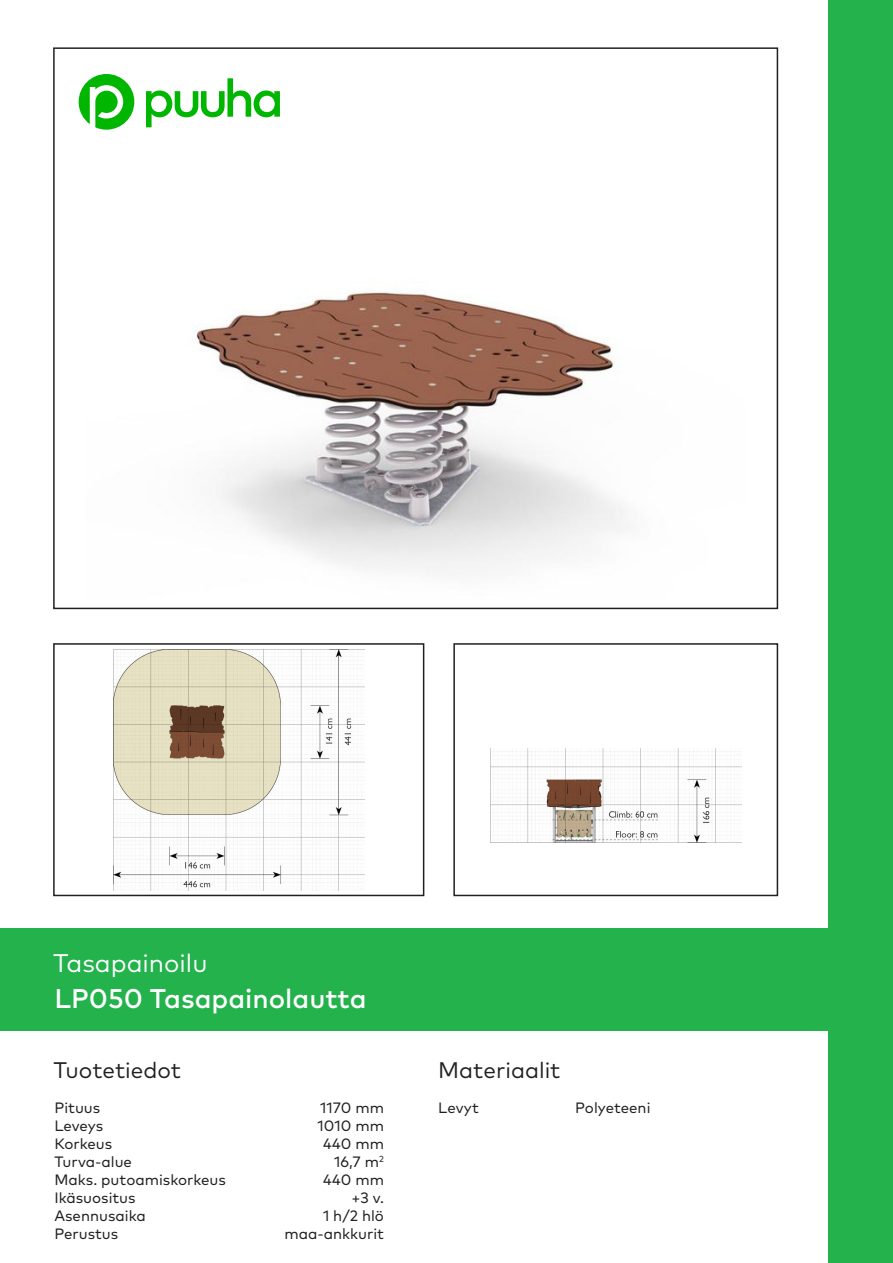
<style>
.page{position:relative;width:893px;height:1263px;background:#fff}
.page>*{position:absolute;margin:0;border:0;box-sizing:border-box;transform-origin:0 0}
.TUOTENUMERO{font:500 27px "Mark Pro";color:#fff}
.TUOTERYHMÄ{font:25.5px "Mark Pro";color:#fff}
.TUOTE_MATERIAALI{font:22.5px "Mark Pro";color:#231f20}
.Tiedot{font:15px "Mark Pro";color:#231f20}
.Numerot{font:15px "Mark Pro";color:#231f20}
</style>
<div class="page">
<div style="left:828px;top:0;width:65px;height:1263px;background:#23b24b"></div>
<svg style="left:79px;top:74px;width:55px;height:56px"></svg>
<svg style="left:146px;top:78px;width:134px;height:49px"></svg>
<div style="left:0;top:928px;width:884px;height:102px;background:#23b24b"></div>
<div style="left:453px;top:643px;width:325px;height:253px;border:2px solid #231f20"></div>
<div style="left:53px;top:643px;width:371px;height:253px;border:2px solid #231f20"></div>
<img style="left:195px;top:291px;width:431px;height:280px">
<img style="left:114px;top:649px;width:250px;height:241px">
<img style="left:491px;top:748px;width:250px;height:94px">
<p class="TUOTERYHMÄ" style="left:53px;top:944px;width:156px">Tasapainoilu</p>
<p class="TUOTENUMERO" style="left:54px;top:978px;width:314px">LP050 Tasapainolautta</p>
<p class="TUOTE_MATERIAALI" style="left:53px;top:1053px;width:129px">Tuotetiedot</p>
<p class="TUOTE_MATERIAALI" style="left:438px;top:1053px;width:124px">Materiaalit</p>
<p class="Tiedot" style="left:54px;top:1096px;width:47px">Pituus</p>
<p class="Tiedot" style="left:54px;top:1114px;width:50px">Leveys</p>
<p class="Tiedot" style="left:54px;top:1132px;width:59px">Korkeus</p>
<p class="Tiedot" style="left:54px;top:1150px;width:79px">Turva-alue</p>
<p class="Tiedot" style="left:54px;top:1168px;width:173px">Maks. putoamiskorkeus</p>
<p class="Tiedot" style="left:54px;top:1186px;width:83px">Ikäsuositus</p>
<p class="Tiedot" style="left:54px;top:1204px;width:93px">Asennusaika</p>
<p class="Tiedot" style="left:54px;top:1222px;width:65px">Perustus</p>
<p class="Numerot" style="left:320px;top:1096px;width:65px">1170 mm</p>
<p class="Tiedot" style="left:438px;top:1096px;width:42px">Levyt</p>
<p class="Tiedot" style="left:575px;top:1096px;width:77px">Polyeteeni</p>
<p class="Numerot" style="left:317px;top:1114px;width:68px">1010 mm</p>
<p class="Numerot" style="left:323px;top:1132px;width:62px">440 mm</p>
<p class="Numerot" style="left:334px;top:1150px;width:51px">16,7 m<sup>2</sup></p>
<p class="Numerot" style="left:323px;top:1168px;width:62px">440 mm</p>
<p class="Numerot" style="left:352px;top:1186px;width:34px">+3 v.</p>
<p class="Numerot" style="left:323px;top:1204px;width:62px">1 h/2 hlö</p>
<p class="Numerot" style="left:284px;top:1222px;width:101px">maa-ankkurit</p>
</div>
